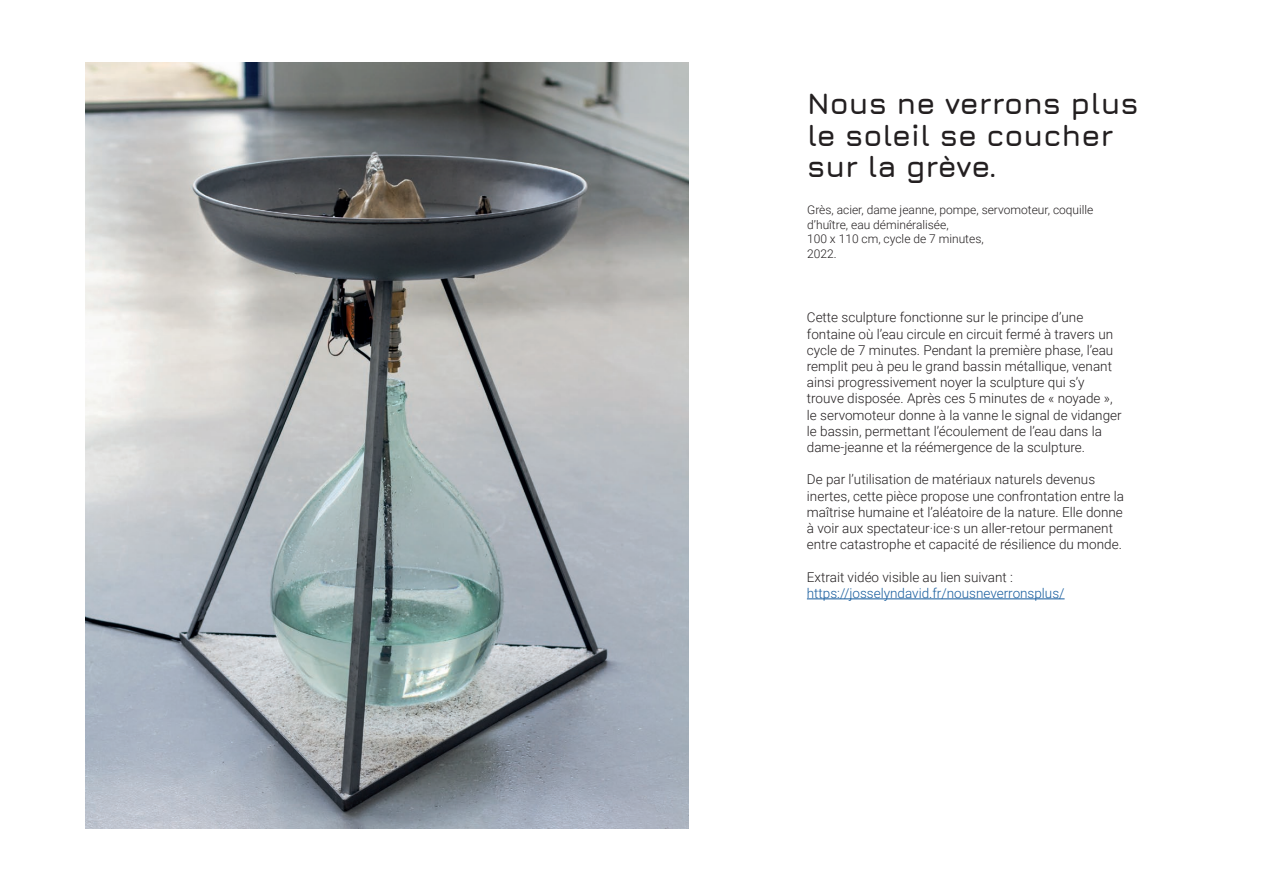
<style>
.page{position:relative;width:1263px;height:893px;background:#fff}
.page>*{position:absolute;margin:0;border:0;box-sizing:border-box;transform-origin:0 0}
.t1{font:700 30px/31.5px "Jura";color:#231f20}
.t2{font:300 13.5px/16.2px "Roboto";color:#231f20}
.t3{font:300 13.5px "Roboto";color:#175d9e}
.t4{font:300 12px/14.4px "Roboto";color:#231f20}
</style>
<div class="page">
<hr style="left:807px;top:598px;width:257px;height:1px;background:#175d9e">
<img style="left:85px;top:63px;width:604px;height:765px">
<h1 class="t1" style="left:807px;top:85px;width:333px">Nous ne verrons plus le soleil se coucher sur la grève.</h1>
<p class="t4" style="left:807px;top:202px;width:288px">Grès, acier, dame jeanne, pompe, servomoteur, coquille d’huître, eau déminéralisée,<br>100 x 110 cm, cycle de 7 minutes,<br>2022.</p>
<p class="t2" style="left:807px;top:309px;width:316px">Cette sculpture fonctionne sur le principe d’une fontaine où l’eau circule en circuit fermé à travers un cycle de 7 minutes. Pendant la première phase, l’eau remplit peu à peu le grand bassin métallique, venant ainsi progressivement noyer la sculpture qui s’y trouve disposée. Après ces 5 minutes de « noyade », le servomoteur donne à la vanne le signal de vidanger le bassin, permettant l’écoulement de l’eau dans la dame-jeanne et la réémergence de la sculpture.</p>
<p class="t2" style="left:807px;top:471px;width:319px">De par l’utilisation de matériaux naturels devenus inertes, cette pièce propose une confrontation entre la maîtrise humaine et l’aléatoire de la nature. Elle donne à voir aux spectateur·ice·s un aller-retour permanent entre catastrophe et capacité de résilience du monde.</p>
<p class="t2" style="left:807px;top:568px;width:208px">Extrait vidéo visible au lien suivant :</p>
<p class="t3" style="left:807px;top:584px;width:259px">https://josselyndavid.fr/nousneverronsplus/</p>
</div>
